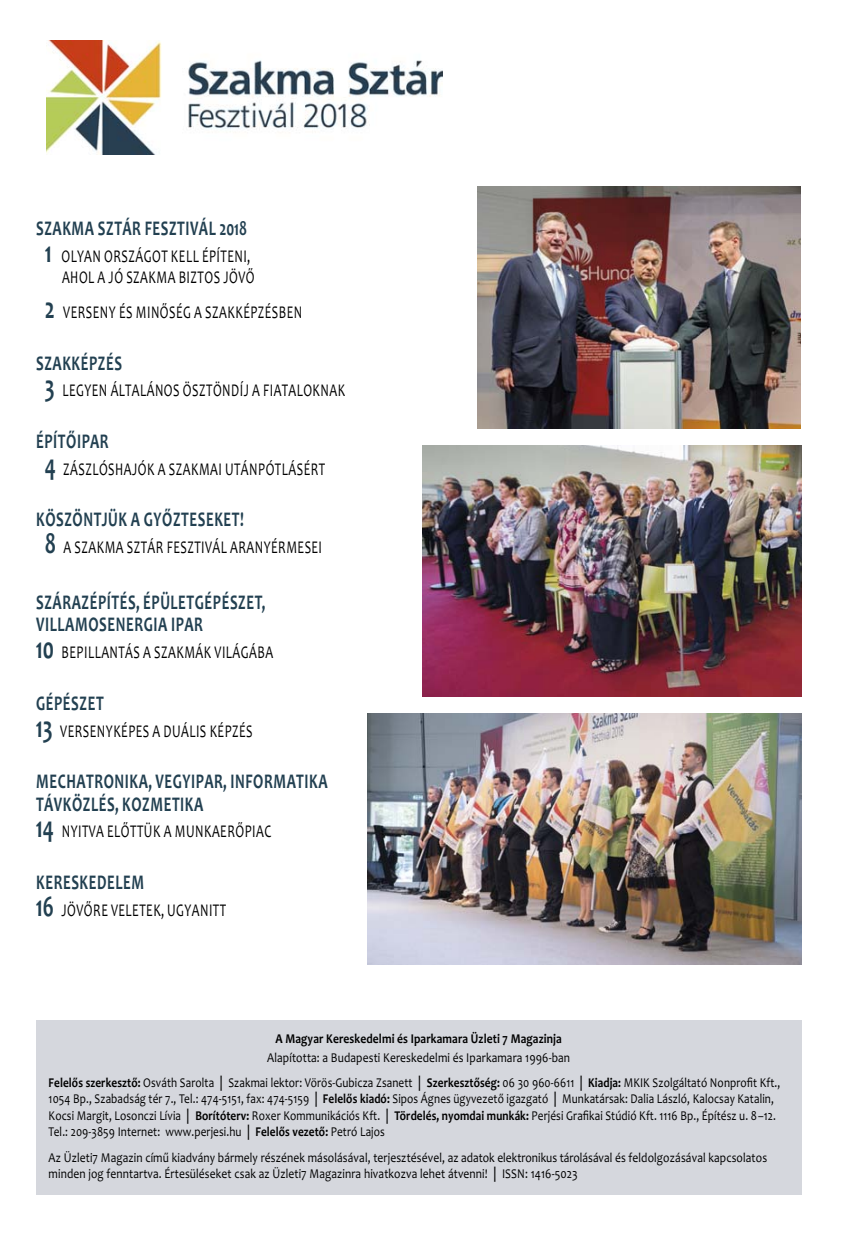
<style>
.page{position:relative;width:847px;height:1233px;background:#fff}
.page>*{position:absolute;margin:0;border:0;box-sizing:border-box;transform-origin:0 0}
.t1{font:700 30px "Candara";color:#224051;scale:.7 1}
.t2{font:700 21px/22.5px "Candara";letter-spacing:.04em;color:#224051;scale:.7 1}
.t3{font:18px/21px "Candara";letter-spacing:.04em;color:#000;scale:.7 1}
.t4{font:13.5px/25px "Candara";letter-spacing:.01em;color:#000;scale:.85 1}
.t5{font:13.5px/16.5px "Candara";letter-spacing:.01em;color:#000;scale:.83 1}
.t6{font:700 13.5px "Candara";letter-spacing:.01em;color:#000;scale:.85 1}
.s1{font-weight:700;font-size:30px;color:#224051}
.s2{font-weight:700}
.s3{font-size:15px}
</style>
<div class="page">
<div style="left:36px;top:1019px;width:765px;height:175px;background:#d5d7dd"></div>
<img style="left:46px;top:40px;width:397px;height:114px">
<img style="left:477px;top:186px;width:323px;height:242px">
<img style="left:423px;top:445px;width:378px;height:251px">
<img style="left:368px;top:713px;width:433px;height:251px">
<h2 class="t2" style="left:36px;top:219px;width:303px">SZAKMA SZTÁR FESZTIVÁL 2018</h2>
<h1 class="t1" style="left:45px;top:241px;width:12px">1</h1>
<h3 class="t3" style="left:62px;top:248px;width:277px">OLYAN ORSZÁGOT KELL ÉPÍTENI,<br>AHOL A JÓ SZAKMA BIZTOS JÖVŐ</h3>
<h3 class="t3" style="left:45px;top:303px;width:369px"><span class="s1">2</span> VERSENY ÉS MINŐSÉG A SZAKKÉPZÉSBEN</h3>
<h2 class="t2" style="left:36px;top:353px;width:124px">SZAKKÉPZÉS</h2>
<h3 class="t3" style="left:45px;top:382px;width:430px"><span class="s1">3</span> LEGYEN ÁLTALÁNOS ÖSZTÖNDÍJ A FIATALOKNAK</h3>
<h2 class="t2" style="left:36px;top:432px;width:105px">ÉPÍTŐIPAR</h2>
<h3 class="t3" style="left:45px;top:460px;width:402px"><span class="s1">4</span> ZÁSZLÓSHAJÓK A SZAKMAI UTÁNPÓTLÁSÉRT</h3>
<h2 class="t2" style="left:36px;top:510px;width:298px">KÖSZÖNTJÜK A GYŐZTESEKET!</h2>
<h3 class="t3" style="left:45px;top:538px;width:397px"><span class="s1">8</span> A SZAKMA SZTÁR FESZTIVÁL ARANYÉRMESEI</h3>
<h2 class="t2" style="left:36px;top:593px;width:329px">SZÁRAZÉPÍTÉS, ÉPÜLETGÉPÉSZET,<br>VILLAMOSENERGIA IPAR</h2>
<h3 class="t3" style="left:36px;top:643px;width:340px"><span class="s1">10</span> BEPILLANTÁS A SZAKMÁK VILÁGÁBA</h3>
<h2 class="t2" style="left:36px;top:693px;width:98px">GÉPÉSZET</h2>
<h3 class="t3" style="left:36px;top:722px;width:311px"><span class="s1">13</span> VERSENYKÉPES A DUÁLIS KÉPZÉS</h3>
<h2 class="t2" style="left:36px;top:772px;width:418px">MECHATRONIKA, VEGYIPAR, INFORMATIKA<br>TÁVKÖZLÉS, KOZMETIKA</h2>
<h3 class="t3" style="left:36px;top:822px;width:338px"><span class="s1">14</span> NYITVA ELŐTTÜK A MUNKAERŐPIAC</h3>
<h2 class="t2" style="left:36px;top:873px;width:156px">KERESKEDELEM</h2>
<h3 class="t3" style="left:36px;top:901px;width:273px"><span class="s1">16</span> JÖVŐRE VELETEK, UGYANITT</h3>
<p class="t6" style="left:275px;top:1033px;width:338px">A Magyar Kereskedelmi és Iparkamara Üzleti 7 Magazinja</p>
<p class="t4" style="left:49px;top:1045px;width:862px;text-indent:219px">Alapította: a Budapesti Kereskedelmi és Iparkamara 1996-ban<br><span class="s2">Felelős szerkesztő:</span> Osváth Sarolta <span class="s3">|</span> Szakmai lektor: Vörös-Gubicza Zsanett <span class="s3">|</span> <span class="s2">Szerkesztőség:</span> 06 30 960-6611 <span class="s3">|</span> <span class="s2">Kiadja:</span> MKIK Szolgáltató Nonprofit Kft.,</p>
<p class="t5" style="left:49px;top:1091px;width:878px">1054 Bp., Szabadság tér 7., Tel.: 474-5151, fax: 474-5159 <span class="s3">|</span> <span class="s2">Felelős kiadó:</span> Sipos Ágnes ügyvezető igazgató <span class="s3">|</span> Munkatársak: Dalia László, Kalocsay Katalin,<br>Kocsi Margit, Losonczi Lívia <span class="s3">|</span> <span class="s2">Borítóterv:</span> Roxer Kommunikációs Kft. <span class="s3">|</span> <span class="s2">Tördelés, nyomdai munkák:</span> Perjési Grafikai Stúdió Kft. 1116 Bp., Építész u. 8–12.<br>Tel.: 209-3859 Internet: www.perjesi.hu <span class="s3">|</span> <span class="s2">Felelős vezető:</span> Petró Lajos</p>
<p class="t4" style="left:49px;top:1150px;width:847px;line-height:16.5px">Az Üzleti7 Magazin című kiadvány bármely részének másolásával, terjesztésével, az adatok elektro nikus tárolásával és feldolgozásával kapcsolatos minden jog fenn tartva. Értesüléseket csak az Üzleti7 Magazinra hivatkozva lehet átvenni! <span class="s3">|</span> ISSN: 1416-5023</p>
</div>
